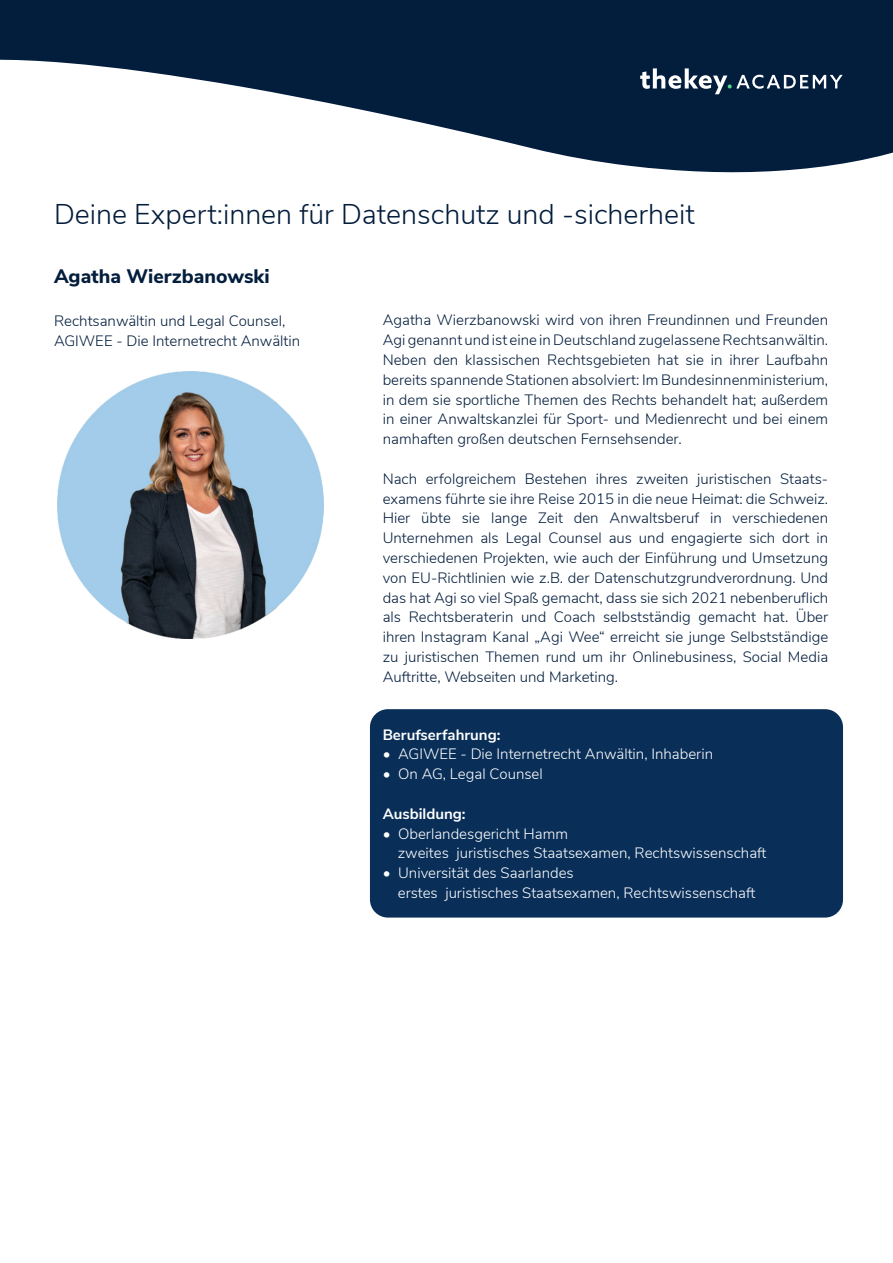
<style>
.page{position:relative;width:893px;height:1263px;background:#fff}
.page>*{position:absolute;margin:0;border:0;box-sizing:border-box;transform-origin:0 0}
.t1{font:300 28.5px "Nunito Sans";color:#031d3c}
.t2{font:800 19.5px "Nunito Sans";color:#031d3c}
.t3{font:300 15px/19.8px "Nunito Sans";color:#031d3c;text-align:justify}
.t4{font:300 15px/19.8px "Nunito Sans";color:#fff}
.t5{font:700 15px "Nunito Sans";color:#fff}
</style>
<div class="page">
<svg style="left:0;top:0;width:893px;height:172px;fill:#031d3c"></svg>
<svg style="left:640px;top:68px;width:203px;height:26px"></svg>
<div style="left:370px;top:709px;width:473px;height:208px;background:#092e58;border-radius:18px"></div>
<img style="left:58px;top:372px;width:266px;height:266px">
<h1 class="t1" style="left:54px;top:194px;width:642px">Deine Expert:innen für Datenschutz und -sicherheit</h1>
<h2 class="t2" style="left:54px;top:262px;width:217px">Agatha Wierzbanowski</h2>
<p class="t3" style="left:54px;top:310px;width:248px">Rechtsanwältin und Legal Counsel,<br>AGIWEE - Die Internetrecht Anwältin</p>
<p class="t3" style="left:383px;top:309px;width:447px">Agatha Wierzbanowski wird von ihren Freundinnen und Freunden Agi genannt und ist eine in Deutschland zugelassene Rechtsanwältin.<br>Neben den klassischen Rechtsgebieten hat sie in ihrer Laufbahn bereits spannende Stationen absolviert: Im Bundesinnenministerium, in dem sie sportliche Themen des Rechts behandelt hat; außerdem in einer Anwaltskanzlei für Sport- und Medienrecht und bei einem namhaften großen deutschen Fernsehsender.</p>
<p class="t3" style="left:383px;top:468px;width:447px">Nach erfolgreichem Bestehen ihres zweiten juristischen Staats&shy;examens führte sie ihre Reise 2015 in die neue Heimat: die Schweiz.<br>Hier übte sie lange Zeit den Anwaltsberuf in verschiedenen Unternehmen als Legal Counsel aus und engagierte sich dort in verschiedenen Projekten, wie auch der Einführung und Umsetzung von EU-Richtlinien wie z.B. der Datenschutzgrundverordnung. Und das hat Agi so viel Spaß gemacht, dass sie sich 2021 nebenberuflich als Rechtsberaterin und Coach selbstständig gemacht hat. Über ihren Instagram Kanal „Agi Wee“ erreicht sie junge Selbstständige zu juristischen Themen rund um ihr Onlinebusiness, Social Media Auftritte, Webseiten und Marketing.</p>
<p class="t5" style="left:383px;top:723px;width:119px">Berufserfahrung:</p>
<p class="t4" style="left:383px;top:743px;width:332px">• AGIWEE - Die Internetrecht Anwältin, Inhaberin</p>
<p class="t4" style="left:383px;top:763px;width:162px">• On AG, Legal Counsel</p>
<p class="t5" style="left:383px;top:803px;width:84px">Ausbildung:</p>
<p class="t4" style="left:398px;top:823px;width:370px;text-indent:-15px">• Oberlandesgericht Hamm<br>zweites juristisches Staatsexamen, Rechtswissenschaft</p>
<p class="t4" style="left:398px;top:862px;width:359px;text-indent:-15px">• Universität des Saarlandes<br>erstes juristisches Staatsexamen, Rechtswissenschaft</p>
</div>
